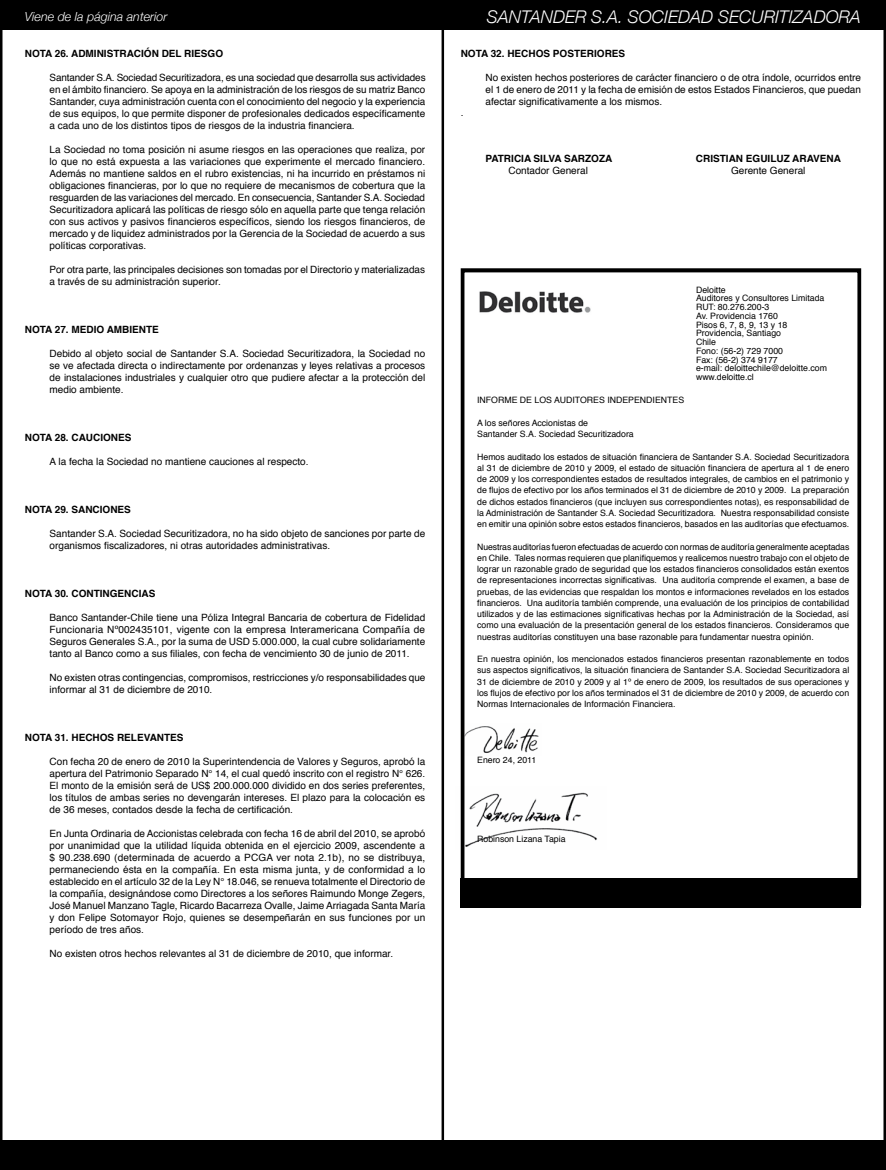
<style>
.page{position:relative;width:886px;height:1170px;background:#fff}
.page>*{position:absolute;margin:0;border:0;box-sizing:border-box;transform-origin:0 0}
.t1{font:italic 300 17.5px "Helvetica Neue";color:#fff}
.t2{font:italic 300 12.5px "Helvetica Neue";color:#fff}
.t3{font:10px/12px "Helvetica";color:#000;text-align:justify}
.t4{font:700 10px "Helvetica";color:#000}
.t5{font:8.75px/11.2px "Helvetica";color:#000;text-align:justify}
</style>
<div class="page">
<div style="left:0;top:0;width:886px;height:29px;background:#000"></div>
<hr style="left:441px;top:24px;width:3px;height:1117px;background:#000">
<div style="left:0;top:1140px;width:886px;height:29px;background:#000"></div>
<img style="left:460px;top:786px;width:137px;height:63px">
<img style="left:466px;top:726px;width:73px;height:27px">
<div style="left:461px;top:268px;width:400px;height:637px;border:4px solid #000"></div>
<div style="left:461px;top:878px;width:400px;height:29px;background:#000"></div>
<img style="left:479px;top:291px;width:112px;height:22px">
<p class="t2" style="left:25px;top:10px;width:144px">Viene de la página anterior</p>
<h1 class="t1" style="left:487px;top:7px;width:376px">SANTANDER S.A. SOCIEDAD SECURITIZADORA</h1>
<p class="t4" style="left:25px;top:45px;width:8px">NOTA</p>
<p class="t4" style="left:55px;top:45px;width:155px">26. ADMINISTRACIÓN DEL RIESGO</p>
<p class="t3" style="left:50px;top:71px;width:378px">Santander S.A. Sociedad Securitizadora, es una sociedad que desarrolla sus actividades en el ámbito financiero. Se apoya en la administración de los riesgos de su matriz Banco Santander, cuya administración cuenta con el conocimiento del negocio y la experiencia de sus equipos, lo que permite disponer de profesionales dedicados específicamente a cada uno de los distintos tipos de riesgos de la industria financiera.</p>
<p class="t3" style="left:50px;top:143px;width:377px">La Sociedad no toma posición ni asume riesgos en las operaciones que realiza, por lo que no está expuesta a las variaciones que experimente el mercado financiero.<br>Además no mantiene saldos en el rubro existencias, ni ha incurrido en préstamos ni obligaciones financieras, por lo que no requiere de mecanismos de cobertura que la resguarden de las variaciones del mercado. En consecuencia, Santander S.A. Sociedad Securitizadora aplicará las políticas de riesgo sólo en aquella parte que tenga relación con sus activos y pasivos financieros específicos, siendo los riesgos financieros, de mercado y de liquidez administrados por la Gerencia de la Sociedad de acuerdo a sus políticas corporativas.</p>
<p class="t3" style="left:50px;top:263px;width:377px">Por otra parte, las principales decisiones son tomadas por el Directorio y materializadas a través de su administración superior.</p>
<p class="t4" style="left:25px;top:321px;width:8px">NOTA</p>
<p class="t4" style="left:55px;top:321px;width:106px">27. MEDIO AMBIENTE</p>
<p class="t3" style="left:50px;top:347px;width:377px">Debido al objeto social de Santander S.A. Sociedad Securitizadora, la Sociedad no se ve afectada directa o indirectamente por ordenanzas y leyes relativas a procesos de instalaciones industriales y cualquier otro que pudiere afectar a la protección del medio ambiente.</p>
<p class="t4" style="left:461px;top:45px;width:8px">NOTA</p>
<p class="t4" style="left:491px;top:45px;width:136px">32. HECHOS POSTERIORES</p>
<p class="t3" style="left:485px;top:71px;width:377px">No existen hechos posteriores de carácter financiero o de otra índole, ocurridos entre el 1 de enero de 2011 y la fecha de emisión de estos Estados Financieros, que puedan afectar significativamente a los mismos.</p>
<p class="t3" style="left:461px;top:106px;width:4px">.</p>
<p class="t4" style="left:485px;top:150px;width:7px">PAT</p>
<p class="t4" style="left:504px;top:150px;width:46px">RICIA SILVA</p>
<p class="t4" style="left:564px;top:150px;width:45px">SARZOZAC</p>
<p class="t4" style="left:703px;top:150px;width:132px">RISTIAN EGU ILUZ ARAVENA</p>
<p class="t3" style="left:508px;top:164px;width:81px">Contador General</p>
<p class="t3" style="left:731px;top:164px;width:76px">Gerente General</p>
<p class="t5" style="left:696px;top:285px;width:132px;line-height:8.8px;text-align:left">Deloitte<br>Auditores y Consultores Limitada<br>RUT: 80.276.200-3<br>Av. Providencia 1760<br>Pisos 6, 7, 8, 9, 13 y 18<br>Providencia, Santiago<br>Chile<br>Fono: (56-2) 729 7000<br>Fax: (56-2) 374 9177<br>e-mail: deloittechile@deloitte.com www.deloitte.cl</p>
<p class="t4" style="left:25px;top:429px;width:8px">NOTA</p>
<p class="t4" style="left:55px;top:429px;width:25px">28. CAUC</p>
<p class="t4" style="left:100px;top:429px;width:32px">ION ES</p>
<p class="t3" style="left:50px;top:455px;width:261px">A la fecha la Sociedad no mantiene cauciones al respecto.</p>
<p class="t4" style="left:25px;top:501px;width:8px">NOTA</p>
<p class="t4" style="left:55px;top:501px;width:78px">29. SANCIONES</p>
<p class="t3" style="left:50px;top:527px;width:377px">Santander S.A. Sociedad Securitizadora, no ha sido objeto de sanciones por parte de organismos fiscalizadores, ni otras autoridades administrativas.</p>
<p class="t4" style="left:25px;top:585px;width:8px">NOTA</p>
<p class="t4" style="left:55px;top:585px;width:102px">30. CONTINGENCIAS</p>
<p class="t3" style="left:50px;top:611px;width:377px">Banco Santander-Chile tiene una Póliza Integral Bancaria de cobertura de Fidelidad Funcionaria Nº002435101, vigente con la empresa Interamericana Compañía de Seguros Generales S.A., por la suma de USD 5.000.000, la cual cubre solidariamente tanto al Banco como a sus filiales, con fecha de vencimiento 30 de junio de 2011.</p>
<p class="t3" style="left:50px;top:671px;width:377px">No existen otras contingencias, compromisos, restricciones y/o responsabilidades que informar al 31 de diciembre de 2010.</p>
<p class="t4" style="left:25px;top:729px;width:8px">NOTA</p>
<p class="t4" style="left:55px;top:729px;width:130px">31. HECHOS RELEVANTES</p>
<p class="t3" style="left:50px;top:755px;width:377px">Con fecha 20 de enero de 2010 la Superintendencia de Valores y Seguros, aprobó la apertura del Patrimonio Separado N° 14, el cual quedó inscrito con el registro N° 626.<br>El monto de la emisión será de US$ 200.000.000 dividido en dos series preferentes, los títulos de ambas series no devengarán intereses. El plazo para la colocación es de 36 meses, contados desde la fecha de certificación.</p>
<p class="t3" style="left:50px;top:827px;width:377px">En Junta Ordinaria de Accionistas celebrada con fecha 16 de abril del 2010, se aprobó por unanimidad que la utilidad líquida obtenida en el ejercicio 2009, ascendente a $ 90.238.690 (determinada de acuerdo a PCGA ver nota 2.1b), no se distribuya, permaneciendo ésta en la compañía. En esta misma junta, y de conformidad a lo establecido en el artículo 32 de la Ley N° 18.046, se renueva totalmente el Directorio de la compañía, designándose como Directores a los señores Raimundo Monge Zegers, José Manuel Manzano Tagle, Ricardo Bacarreza Ovalle, Jaime Arriagada Santa María y don Felipe Sotomayor Rojo, quienes se desempeñarán en sus funciones por un período de tres años.</p>
<p class="t3" style="left:50px;top:947px;width:345px">No existen otros hechos relevantes al 31 de diciembre de 2010, que informar.</p>
<p class="t5" style="left:477px;top:395px;width:208px">INFORME DE LOS AUDITORES INDEPENDIENTES</p>
<p class="t5" style="left:477px;top:417px;width:158px">A los señores Accionistas de<br>Santander S.A. Sociedad Securitizadora</p>
<p class="t5" style="left:477px;top:451px;width:374px">Hemos auditado los estados de situación financiera de Santander S.A. Sociedad Securitizadora al 31 de diciembre de 2010 y 2009, el estado de situación financiera de apertura al 1 de enero de 2009 y los correspondientes estados de resultados integrales, de cambios en el patrimonio y de flujos de efectivo por los años terminados el 31 de diciembre de 2010 y 2009. La preparación de dichos estados financieros (que incluyen sus correspondientes notas), es responsabilidad de la Administración de Santander S.A. Sociedad Securitizadora. Nuestra responsabilidad consiste en emitir una opinión sobre estos estados financieros, basados en las auditorías que efectuamos.</p>
<p class="t5" style="left:477px;top:541px;width:374px">Nuestras auditorías fueron efectuadas de acuerdo con normas de auditoría generalmente aceptadas en Chile. Tales normas requieren que planifiquemos y realicemos nuestro trabajo con el objeto de lograr un razonable grado de seguridad que los estados financieros consolidados están exentos de representaciones incorrectas significativas. Una auditoría comprende el examen, a base de pruebas, de las evidencias que respaldan los montos e informaciones revelados en los estados financieros. Una auditoría también comprende, una evaluación de los principios de contabilidad utilizados y de las estimaciones significativas hechas por la Administración de la Sociedad, así como una evaluación de la presentación general de los estados financieros. Consideramos que nuestras auditorías constituyen una base razonable para fundamentar nuestra opinión.</p>
<p class="t5" style="left:477px;top:653px;width:374px">En nuestra opinión, los mencionados estados financieros presentan razonablemente en todos sus aspectos significativos, la situación financiera de Santander S.A. Sociedad Securitizadora al 31 de diciembre de 2010 y 2009 y al 1º de enero de 2009, los resultados de sus operaciones y los flujos de efectivo por los años terminados el 31 de diciembre de 2010 y 2009, de acuerdo con Normas Internacionales de Información Financiera.</p>
<p class="t5" style="left:477px;top:755px;width:61px">Enero 24, 2011</p>
<p class="t5" style="left:477px;top:833px;width:90px">Robinson Lizana Tapia</p>
</div>
